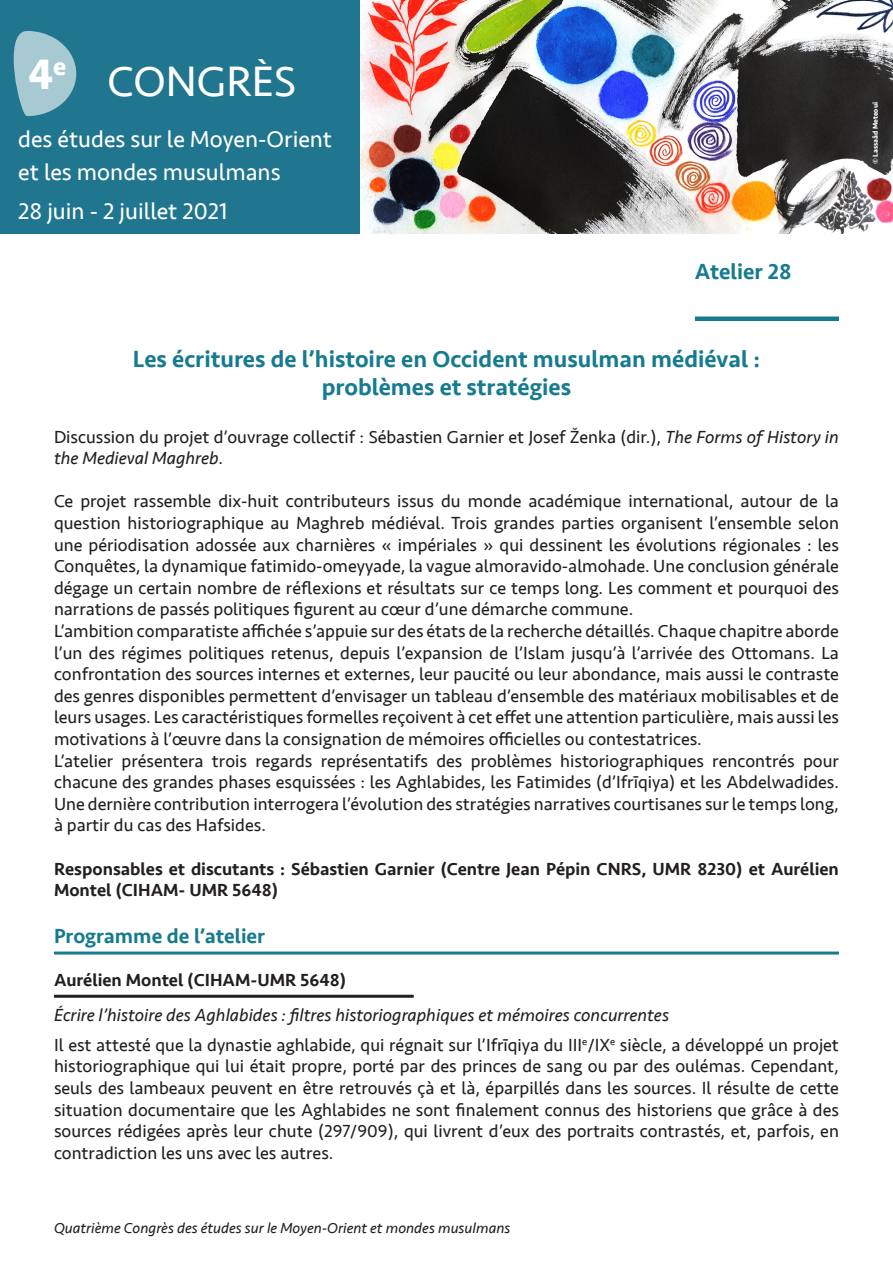
<style>
.page{position:relative;width:893px;height:1263px;background:#fff}
.page>*{position:absolute;margin:0;border:0;box-sizing:border-box;transform-origin:0 0}
.t1{font:43.8px "Seravek";color:#fff}
.t2{font:700 43.8px "Seravek";color:#fff}
.Titre_principal{font:500 24px/28.8px "Seravek";color:#167b8e;text-align:center}
.t3{font:23.7px/32.8px "Seravek";color:#fff}
.Atelier{font:500 22.5px "Seravek";color:#167b8e}
.Programme{font:500 21px "Seravek";color:#167b8e}
.Texte{font:18px/21.6px "Seravek";color:#231f20;text-align:justify}
.Responsable_Discutan{font:500 18px/21.6px "Seravek";color:#231f20}
.Titre_communication{font:italic 18px "Seravek";color:#231f20}
.Intervenants{font:500 18px "Seravek";color:#231f20}
.t4{font:italic 15px "Seravek";color:#231f20}
.t5{font:700 7.35px "Seravek";color:#fff}
.s1{font-style:italic}
</style>
<div class="page">
<img style="left:360px;top:0;width:533px;height:234px">
<div style="left:0;top:0;width:360px;height:234px;background:#20768e"></div>
<svg style="left:13px;top:31px;width:63px;height:85px"></svg>
<div style="left:695px;top:316px;width:144px;height:5px;background:#167b8e"></div>
<hr style="left:54px;top:951px;width:785px;height:3px;background:#167b8e">
<hr style="left:54px;top:995px;width:360px;height:3px;background:#231f20">
<h1 class="t1" style="left:108px;top:48px;width:190px">CONGRÈS</h1>
<h3 class="t3" style="left:18px;top:123px;width:315px">des études sur le Moyen-Orient et les mondes musulmans</h3>
<h3 class="t3" style="left:18px;top:195px;width:211px">28 juin - 2 juillet 2021</h3>
<h1 class="t2" style="left:28px;top:39px;width:40px">4<sup>e</sup></h1>
<p class="Atelier" style="left:695px;top:257px;width:98px">Atelier 28</p>
<p class="Titre_principal" style="left:133px;top:344px;width:629px">Les écritures de l’histoire en Occident musulman médiéval : problèmes et stratégies</p>
<p class="Texte" style="left:54px;top:426px;width:786px">Discussion du projet d’ouvrage collectif : Sébastien Garnier et Josef Ženka (dir.), <span class="s1">The Forms of History in the Medieval Maghreb</span>.</p>
<p class="Texte" style="left:54px;top:490px;width:786px">Ce projet rassemble dix-huit contributeurs issus du monde académique international, autour de la question historiographique au Maghreb médiéval. Trois grandes parties organisent l’ensemble selon une périodisation adossée aux charnières « impériales » qui dessinent les évolutions régionales : les Conquêtes, la dynamique fatimido-omeyyade, la vague almoravido-almohade. Une conclusion générale dégage un certain nombre de réflexions et résultats sur ce temps long. Les comment et pourquoi des narrations de passés politiques figurent au cœur d’une démarche commune.</p>
<p class="Texte" style="left:54px;top:620px;width:786px">L’ambition comparatiste affichée s’appuie sur des états de la recherche détaillés. Chaque chapitre aborde l’un des régimes politiques retenus, depuis l’expansion de l’Islam jusqu’à l’arrivée des Ottomans. La confrontation des sources internes et externes, leur paucité ou leur abondance, mais aussi le contraste des genres disponibles permettent d’envisager un tableau d’ensemble des matériaux mobilisables et de leurs usages. Les caractéristiques formelles reçoivent à cet effet une attention particulière, mais aussi les motivations à l’œuvre dans la consignation de mémoires officielles ou contestatrices.</p>
<p class="Texte" style="left:54px;top:750px;width:786px">L’atelier présentera trois regards représentatifs des problèmes historiographiques rencontrés pour chacune des grandes phases esquissées : les Aghlabides, les Fatimides (d’Ifrīqiya) et les Abdelwadides.<br>Une dernière contribution interrogera l’évolution des stratégies narratives courtisanes sur le temps long, à partir du cas des Hafsides.</p>
<p class="Responsable_Discutan" style="left:54px;top:858px;width:786px">Responsables et discutants : Sébastien Garnier (Centre Jean Pépin CNRS, UMR 8230) et Aurélien<br>Montel (CIHAM- UMR 5648)</p>
<p class="Programme" style="left:54px;top:923px;width:213px">Programme de l’atelier</p>
<p class="Intervenants" style="left:54px;top:969px;width:294px">Aurélien Montel (CIHAM-UMR 5648)</p>
<p class="Titre_communication" style="left:54px;top:1000px;width:617px">Écrire l’histoire des Aghlabides : filtres historiographiques et mémoires concurrentes</p>
<p class="Texte" style="left:54px;top:1034px;width:786px">Il est attesté que la dynastie aghlabide, qui régnait sur l’Ifrīqiya du III<sup>e</sup>/IX<sup>e</sup> siècle, a développé un projet historiographique qui lui était propre, porté par des princes de sang ou par des oulémas. Cependant, seuls des lambeaux peuvent en être retrouvés çà et là, éparpillés dans les sources. Il résulte de cette situation documentaire que les Aghlabides ne sont finalement connus des historiens que grâce à des sources rédigées après leur chute (297/909), qui livrent d’eux des portraits contrastés, et, parfois, en contradiction les uns avec les autres.</p>
<p class="t4" style="left:54px;top:1216px;width:458px">Quatrième Congrès des études sur le Moyen-Orient et mondes musulmans</p>
<p class="t5" style="left:869px;top:164px;width:64px;rotate:-90deg">© Lassaâd Meteoui</p>
</div>
